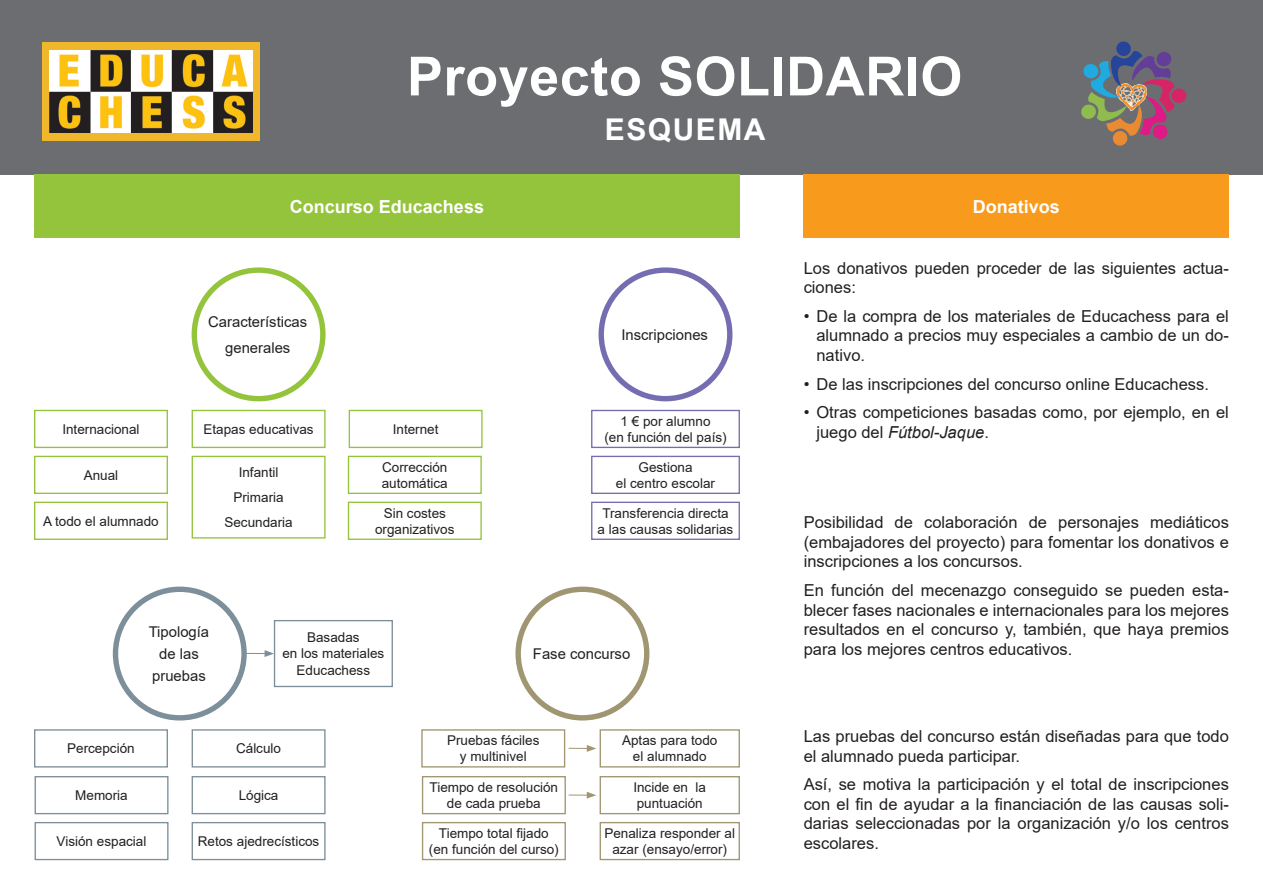
<style>
.page{position:relative;width:1263px;height:893px;background:#fff}
.page>*{position:absolute;margin:0;border:0;box-sizing:border-box;transform-origin:0 0}
.exercicis_enunciat{font:700 54px "Arial";letter-spacing:.01em;color:#fff}
.exercicis_enunciat-2{font:700 30px "Arial";letter-spacing:.05em;color:#fff}
.t1{font:700 18px "Arial";color:#fff}
.t2{font:16.5px/19.8px "Arial";color:#231f20;text-align:justify}
.t3{font:14.85px "Arial";color:#231f20}
.t4{font:13.5px/16.2px "Arial";color:#231f20;text-align:center}
.s1{font-style:italic}
</style>
<div class="page">
<div style="left:0;top:0;width:1263px;height:175px;background:#6c6d70"></div>
<div style="left:43px;top:43px;width:217px;height:98px;background:#f0b72c"></div>
<img style="left:50px;top:51px;width:203px;height:82px">
<div style="left:34px;top:174px;width:706px;height:64px;background:#94c33c"></div>
<div style="left:804px;top:174px;width:425px;height:64px;background:#f89a1c"></div>
<svg style="left:1081px;top:41px;width:94px;height:105px"></svg>
<div style="left:1171px;top:89px;width:15px;height:14px;background:#d62466;border-radius:50%"></div>
<div style="left:192px;top:267px;width:134px;height:134px;border:5px solid #94c33c;border-radius:50%"></div>
<div style="left:598px;top:267px;width:134px;height:134px;border:5px solid #756db2;border-radius:50%"></div>
<div style="left:348px;top:456px;width:134px;height:38px;border:1px solid #94c33c"></div>
<div style="left:591px;top:456px;width:149px;height:38px;border:1px solid #756db2"></div>
<div style="left:348px;top:502px;width:134px;height:38px;border:1px solid #94c33c"></div>
<div style="left:591px;top:502px;width:149px;height:38px;border:1px solid #756db2"></div>
<div style="left:192px;top:456px;width:134px;height:83px;border:1px solid #94c33c"></div>
<div style="left:192px;top:410px;width:134px;height:38px;border:1px solid #94c33c"></div>
<div style="left:34px;top:456px;width:134px;height:38px;border:1px solid #94c33c"></div>
<div style="left:34px;top:502px;width:134px;height:38px;border:1px solid #94c33c"></div>
<div style="left:34px;top:410px;width:134px;height:38px;border:1px solid #94c33c"></div>
<div style="left:349px;top:410px;width:134px;height:38px;border:1px solid #94c33c"></div>
<div style="left:591px;top:410px;width:149px;height:38px;border:1px solid #756db2"></div>
<div style="left:113px;top:587px;width:134px;height:133px;border:5px solid #7d8f9a;border-radius:50%"></div>
<div style="left:192px;top:776px;width:134px;height:38px;border:1px solid #7d8f9a"></div>
<div style="left:192px;top:822px;width:134px;height:38px;border:1px solid #7d8f9a"></div>
<div style="left:35px;top:776px;width:134px;height:38px;border:1px solid #7d8f9a"></div>
<div style="left:35px;top:822px;width:134px;height:38px;border:1px solid #7d8f9a"></div>
<div style="left:192px;top:729px;width:134px;height:38px;border:1px solid #7d8f9a"></div>
<div style="left:34px;top:729px;width:134px;height:38px;border:1px solid #7d8f9a"></div>
<div style="left:515px;top:587px;width:134px;height:133px;border:5px solid #a09672;border-radius:50%"></div>
<div style="left:600px;top:776px;width:140px;height:38px;border:1px solid #a09672"></div>
<div style="left:600px;top:822px;width:140px;height:38px;border:1px solid #a09672"></div>
<div style="left:422px;top:776px;width:144px;height:38px;border:1px solid #a09672"></div>
<div style="left:422px;top:822px;width:144px;height:38px;border:1px solid #a09672"></div>
<div style="left:600px;top:729px;width:140px;height:38px;border:1px solid #a09672"></div>
<div style="left:421px;top:729px;width:144px;height:38px;border:1px solid #a09672"></div>
<svg style="left:569px;top:745px;width:27px;height:7px"></svg>
<svg style="left:569px;top:792px;width:27px;height:7px"></svg>
<svg style="left:246px;top:650px;width:28px;height:7px"></svg>
<div style="left:274px;top:620px;width:119px;height:67px;border:1px solid #7d8f9a"></div>
<p class="exercicis_enunciat" style="left:407px;top:38px;width:557px">Proyecto SOLIDARIO</p>
<p class="exercicis_enunciat-2" style="left:605px;top:108px;width:162px">ESQUEMA</p>
<p class="t1" style="left:290px;top:194px;width:196px">Concurso Educachess</p>
<p class="t1" style="left:973px;top:194px;width:89px">Donativos</p>
<p class="t3" style="left:208px;top:311px;width:101px">Características</p>
<p class="t3" style="left:225px;top:337px;width:67px">generales</p>
<p class="t4" style="left:62px;top:421px;width:79px">Internacional</p>
<p class="t4" style="left:393px;top:421px;width:47px">Internet</p>
<p class="t4" style="left:203px;top:421px;width:112px">Etapas educativas</p>
<p class="t4" style="left:84px;top:467px;width:36px">Anual</p>
<p class="t4" style="left:43px;top:513px;width:117px">A todo el alumnado</p>
<p class="t4" style="left:239px;top:464px;width:41px">Infantil</p>
<p class="t4" style="left:233px;top:489px;width:52px">Primaria</p>
<p class="t4" style="left:224px;top:514px;width:70px">Secundaria</p>
<p class="t4" style="left:382px;top:459px;width:67px">Corrección</p>
<p class="t4" style="left:382px;top:475px;width:68px">automática</p>
<p class="t4" style="left:384px;top:505px;width:64px">Sin costes</p>
<p class="t4" style="left:375px;top:521px;width:81px">organizativos</p>
<p class="t3" style="left:149px;top:621px;width:62px">Tipología</p>
<p class="t3" style="left:159px;top:643px;width:41px">de las</p>
<p class="t3" style="left:152px;top:666px;width:55px">pruebas</p>
<p class="t4" style="left:307px;top:629px;width:54px">Basadas</p>
<p class="t4" style="left:282px;top:645px;width:104px">en los materiales<br>Educachess</p>
<p class="t3" style="left:621px;top:324px;width:88px">Inscripciones</p>
<p class="t4" style="left:620px;top:413px;width:92px">1 € por alumno</p>
<p class="t4" style="left:604px;top:429px;width:124px">(en función del país)</p>
<p class="t4" style="left:638px;top:459px;width:56px">Gestiona</p>
<p class="t4" style="left:616px;top:475px;width:101px">el centro escolar</p>
<p class="t4" style="left:602px;top:505px;width:128px">Transferencia directa</p>
<p class="t4" style="left:598px;top:521px;width:137px">a las causas solidarias</p>
<p class="t3" style="left:533px;top:643px;width:99px">Fase concurso</p>
<p class="t4" style="left:67px;top:740px;width:69px">Percepción</p>
<p class="t4" style="left:236px;top:740px;width:47px">Cálculo</p>
<p class="t4" style="left:75px;top:787px;width:54px">Memoria</p>
<p class="t4" style="left:57px;top:833px;width:91px">Visión espacial</p>
<p class="t4" style="left:239px;top:787px;width:41px">Lógica</p>
<p class="t4" style="left:198px;top:833px;width:123px">Retos ajedrecísticos</p>
<p class="t4" style="left:447px;top:732px;width:94px">Pruebas fáciles</p>
<p class="t4" style="left:460px;top:748px;width:68px">y multinivel</p>
<p class="t4" style="left:430px;top:779px;width:130px">Tiempo de resolución de cada prueba</p>
<p class="t4" style="left:439px;top:825px;width:111px">Tiempo total fijado</p>
<p class="t4" style="left:429px;top:841px;width:131px">(en función del curso)</p>
<p class="t4" style="left:622px;top:732px;width:97px">Aptas para todo</p>
<p class="t4" style="left:633px;top:748px;width:75px">el alumnado</p>
<p class="t4" style="left:633px;top:779px;width:74px">Incide en la</p>
<p class="t4" style="left:637px;top:795px;width:68px">puntuación</p>
<p class="t4" style="left:604px;top:825px;width:132px">Penaliza responder al azar (ensayo/error)</p>
<p class="t2" style="left:804px;top:258px;width:427px">Los donativos pueden proceder de las siguientes actua&shy;ciones:</p>
<p class="t2" style="left:816px;top:306px;width:414px;text-indent:-13px">• De la compra de los materiales de Educachess para el alumnado a precios muy especiales a cambio de un do&shy;nativo.</p>
<p class="t2" style="left:804px;top:374px;width:407px">• De las inscripciones del concurso online Educachess.</p>
<p class="t2" style="left:816px;top:402px;width:414px;text-indent:-13px">• Otras competiciones basadas como, por ejemplo, en el juego del <span class="s1">Fútbol-Jaque</span>.</p>
<p class="t2" style="left:804px;top:512px;width:427px">Posibilidad de colaboración de personajes mediáticos (embajadores del proyecto) para fomentar los donativos e inscripciones a los concursos.</p>
<p class="t2" style="left:804px;top:580px;width:427px">En función del mecenazgo conseguido se pueden esta&shy;blecer fases nacionales e internacionales para los mejores resultados en el concurso y, también, que haya premios para los mejores centros educativos.</p>
<p class="t2" style="left:804px;top:726px;width:427px">Las pruebas del concurso están diseñadas para que todo el alumnado pueda participar.</p>
<p class="t2" style="left:804px;top:774px;width:427px">Así, se motiva la participación y el total de inscripciones con el fin de ayudar a la financiación de las causas soli&shy;darias seleccionadas por la organización y/o los centros escolares.</p>
</div>
